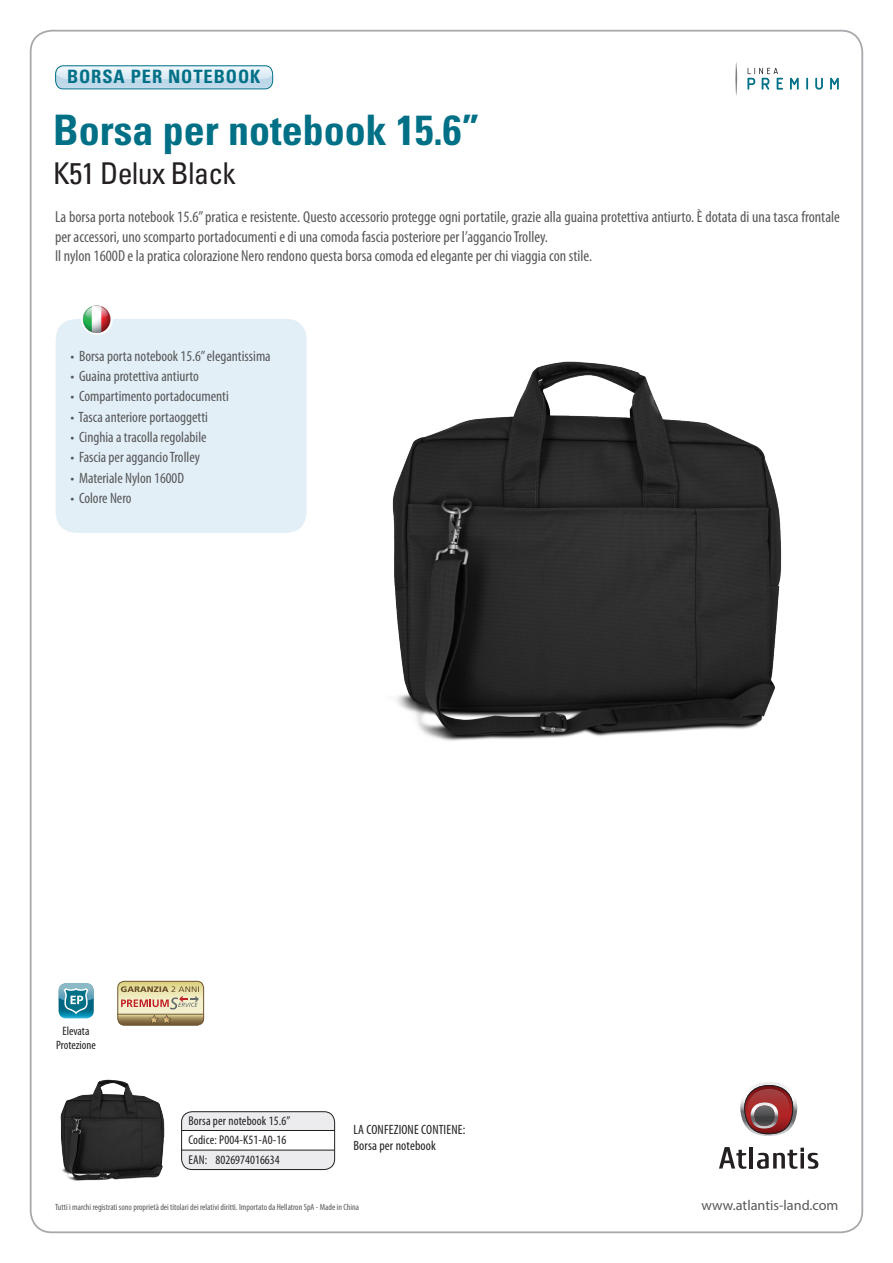
<style>
.page{position:relative;width:893px;height:1263px;background:#fff}
.page>*{position:absolute;margin:0;border:0;box-sizing:border-box;transform-origin:0 0}
.t1{font:700 condensed 42px "Univers LT Std";color:#007087}
.t2{font:condensed 30px "Univers LT Std";letter-spacing:-.025em;color:#231f20}
.t3{font:700 condensed 18.45px "Univers LT Std";letter-spacing:.05em;color:#007087}
.t4{font:condensed 15.9px/19.4px "Myriad Pro";color:#57585a}
.t5{font:condensed 15px "Myriad Pro";color:#57585a}
.t6{font:14.25px "Myriad Pro";color:#57585a}
.t7{font:condensed 13.5px/16.2px "Myriad Pro";letter-spacing:.01em;color:#231f20}
.t8{font:condensed 12.75px "Myriad Pro";letter-spacing:.01em;color:#231f20}
.t9{font:condensed 12.15px/13.5px "Myriad Pro";color:#231f20;text-align:center}
.t10{font:condensed 9px "Myriad Pro";color:#57585a}
</style>
<div class="page">
<div style="left:55px;top:319px;width:252px;height:214px;background:#e3eff6"></div>
<img style="left:82px;top:305px;width:30px;height:30px">
<div style="left:181px;top:1114px;width:153px;height:55px;background:#ececee;border-radius:11px"></div>
<div style="left:182px;top:1131px;width:155px;height:18px;background:#fff"></div>
<hr style="left:182px;top:1130px;width:153px;height:1px;background:#231f20">
<hr style="left:181px;top:1150px;width:154px;height:1px;background:#231f20">
<div style="left:181px;top:1111px;width:154px;height:59px;border:1px solid #231f20;border-radius:11px"></div>
<div style="left:56px;top:980px;width:40px;height:41px;border:3px solid #fff;border-radius:9px"></div>
<svg style="left:57px;top:982px;width:38px;height:38px"></svg>
<svg style="left:55px;top:65px;width:218px;height:25px"></svg>
<img style="left:60px;top:1079px;width:105px;height:102px">
<img style="left:392px;top:361px;width:390px;height:380px">
<hr style="left:117px;top:1014px;width:86px;height:1px;background:#6d542f">
<svg style="left:118px;top:981px;width:86px;height:44px"></svg>
<hr style="left:735px;top:62px;width:2px;height:34px;background:#808285;border-radius:50%">
<svg style="left:747px;top:68px;width:92px;height:22px"></svg>
<svg style="left:719px;top:1147px;width:27px;height:22px"></svg>
<hr style="left:749px;top:1147px;width:4px;height:21px;background:#231f20">
<svg style="left:757px;top:1148px;width:61px;height:21px"></svg>
<svg style="left:740px;top:1082px;width:58px;height:54px"></svg>
<p class="t3" style="left:67px;top:65px;width:195px">BORSA PER NOTEBOOK</p>
<h1 class="t1" style="left:53px;top:105px;width:428px">Borsa per notebook 15.6”</h1>
<h2 class="t2" style="left:53px;top:155px;width:184px">K51 Delux Black</h2>
<p class="t4" style="left:55px;top:207px;width:786px">La borsa porta notebook 15.6” pratica e resistente. Questo accessorio protegge ogni portatile, grazie alla guaina protettiva antiurto. È dotata di una tasca frontale per accessori, uno scomparto portadocumenti e di una comoda fascia posteriore per l’aggancio Trolley.<br>Il nylon 1600D e la pratica colorazione Nero rendono questa borsa comoda ed elegante per chi viaggia con stile.</p>
<p class="t5" style="left:70px;top:347px;width:202px">• Borsa porta notebook 15.6” elegantissima</p>
<p class="t5" style="left:70px;top:367px;width:130px">• Guaina protettiva antiurto</p>
<p class="t5" style="left:70px;top:387px;width:160px">• Compartimento portadocumenti</p>
<p class="t5" style="left:70px;top:408px;width:139px">• Tasca anteriore portaoggetti</p>
<p class="t5" style="left:70px;top:428px;width:138px">• Cinghia a tracolla regolabile</p>
<p class="t5" style="left:70px;top:448px;width:131px">• Fascia per aggancio Trolley</p>
<p class="t5" style="left:70px;top:469px;width:115px">• Materiale Nylon 1600D</p>
<p class="t5" style="left:70px;top:489px;width:63px">• Colore Nero</p>
<p class="t9" style="left:56px;top:1024px;width:41px">Elevata<br>Protezione</p>
<p class="t8" style="left:188px;top:1113px;width:103px">Borsa per notebook 15.6”</p>
<p class="t8" style="left:188px;top:1152px;width:93px">EAN: 8026974016634</p>
<p class="t8" style="left:188px;top:1132px;width:100px">Codice: P004-K51-A0-16</p>
<p class="t7" style="left:353px;top:1121px;width:113px">LA CONFEZIONE CONTIENE:<br>Borsa per notebook</p>
<p class="t10" style="left:55px;top:1202px;width:305px">Tutti i marchi registrati sono proprietà dei titolari dei relativi diritti. Importato da Hellatron SpA - Made in China</p>
<p class="t6" style="left:702px;top:1196px;width:138px">www.atlantis-land.com</p>
</div>
